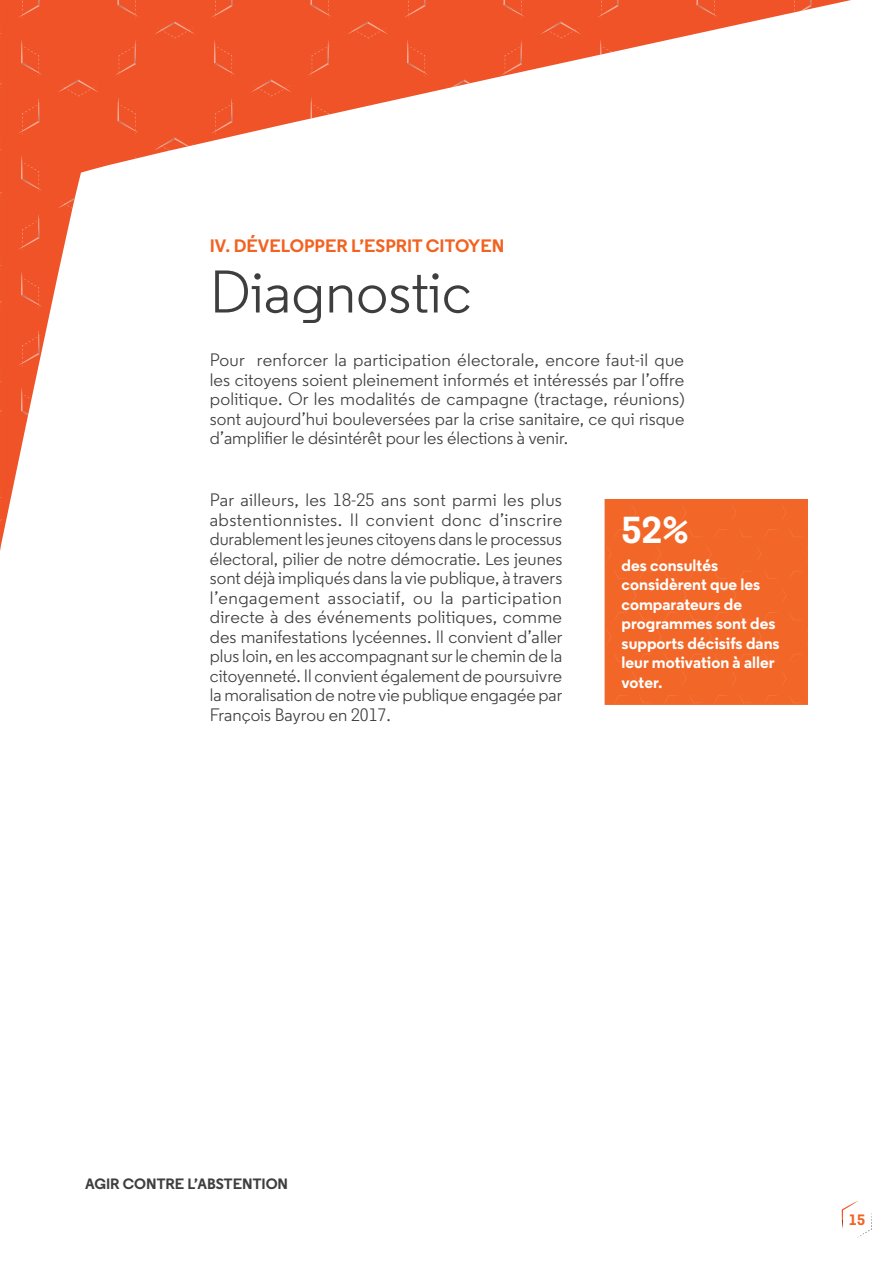
<style>
.page{position:relative;width:893px;height:1263px;background:#fff}
.page>*{position:absolute;margin:0;border:0;box-sizing:border-box;transform-origin:0 0}
.t1{font:60px "Regular";color:#3e3e3f}
.t2{font:700 37.5px "Regular";color:#fff}
.t3{font:18px/19.5px "Regular";color:#3e3e3f;text-align:justify}
.t4{font:700 18px "Regular";color:#f26221}
.t5{font:700 16.5px/19.5px "Regular";color:#fff}
.t6{font:700 15px "Regular";color:#3e3e3f}
.t7{font:700 15px "Regular";color:#f26221}
</style>
<div class="page">
<svg style="left:842px;top:1201px;width:30px;height:37px"></svg>
<svg style="left:0;top:0;width:851px;height:550px"></svg>
<hr style="left:0;top:5px;width:2px;height:1258px;background:#bfbfbf">
<div style="left:605px;top:499px;width:203px;height:206px;background:#f26727"></div>
<p class="t4" style="left:210px;top:234px;width:296px">IV. DÉVELOPPER L’ESPRIT CITOYEN</p>
<h1 class="t1" style="left:210px;top:255px;width:263px">Diagnostic</h1>
<p class="t3" style="left:210px;top:350px;width:476px">Pour renforcer la participation électorale, encore faut-il que les citoyens soient pleinement informés et intéressés par l’offre politique. Or les modalités de campagne (tractage, réunions) sont aujourd’hui bouleversées par la crise sanitaire, ce qui risque d’amplifier le désintérêt pour les élections à venir.</p>
<p class="t3" style="left:210px;top:490px;width:354px">Par ailleurs, les 18-25 ans sont parmi les plus abstentionnistes. Il convient donc d’inscrire durablement les jeunes citoyens dans le processus électoral, pilier de notre démocratie. Les jeunes sont déjà impliqués dans la vie publique, à travers l’engagement associatif, ou la participation directe à des événements politiques, comme des manifestations lycéennes. Il convient d’aller plus loin, en les accompagnant sur le chemin de la citoyenneté. Il convient également de poursuivre la moralisation de notre vie publique engagée par François Bayrou en 2017.</p>
<h2 class="t2" style="left:622px;top:505px;width:69px">52%</h2>
<p class="t5" style="left:622px;top:555px;width:160px">des consultés considèrent que les comparateurs de programmes sont des supports décisifs dans leur motivation à aller voter.</p>
<p class="t6" style="left:85px;top:1174px;width:205px">AGIR CONTRE L’ABSTENTION</p>
<p class="t7" style="left:849px;top:1210px;width:18px">15</p>
</div>
